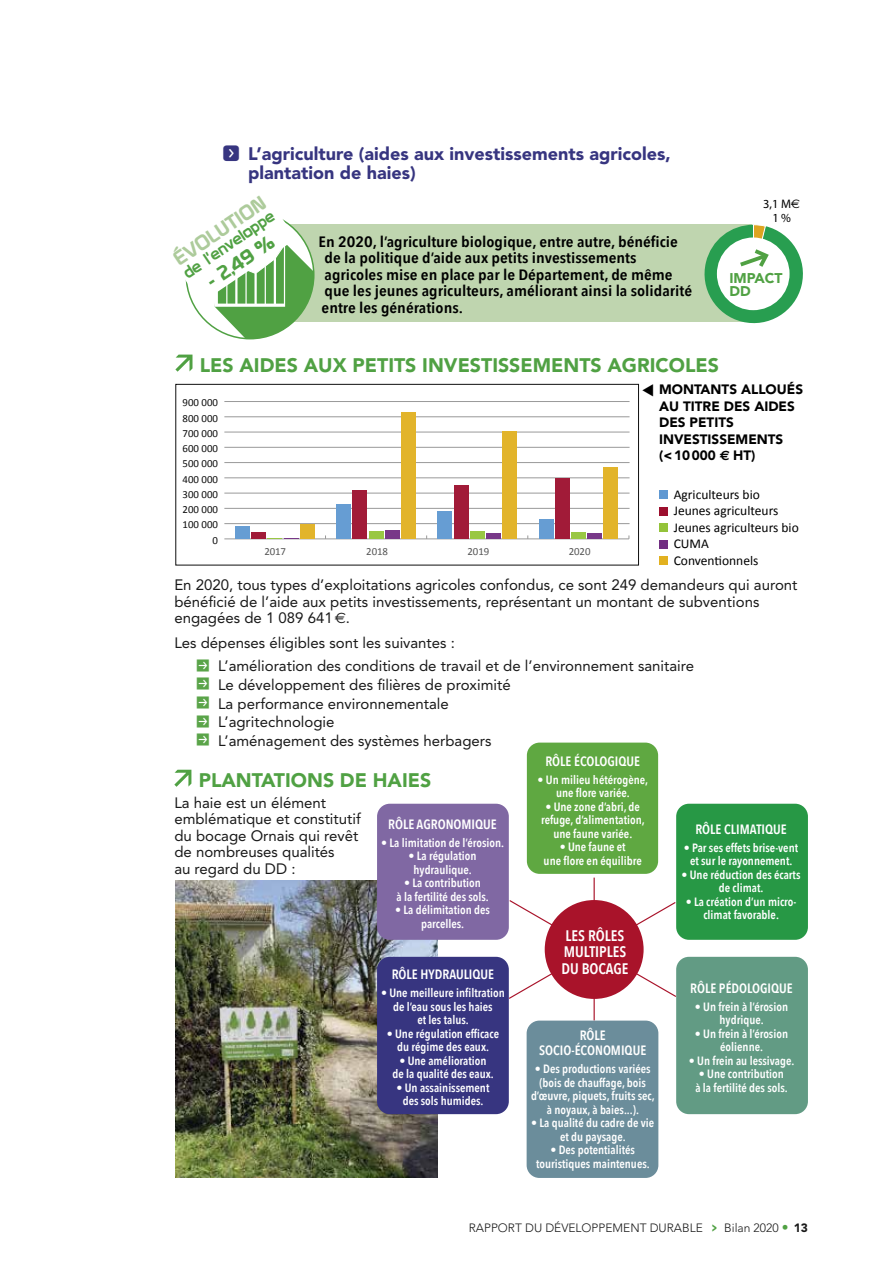
<style>
.page{position:relative;width:893px;height:1263px;background:#fff}
.page>*{position:absolute;margin:0;border:0;box-sizing:border-box;transform-origin:0 0}
.t1{font:900 19.5px "Avenir LT Std";color:#50a143}
.t2{font:19.5px "Prototype";color:#adcb9b}
.t3{font:19.5px "Prototype";color:#50a143}
.t4{font:900 18px/19.5px "Avenir LT Std";color:#373580}
.t5{font:16.5px "Prototype";color:#50a143}
.t6{font:600 15.3px/16.4px "Avenir Next Condensed";color:#fff}
.t7{font:15px/16.5px "Avenir LT Std";color:#191919}
.t8{font:600 15px/16.5px "Avenir Next Condensed";color:#000;scale:1.15 1}
.t9{font:900 14.1px/12.6px "Avenir LT Std";color:#50a143}
.t10{font:600 13.5px/15px "Avenir Next Condensed";color:#fff;text-align:center}
.t11{font:13.5px/16.5px "Calibri";color:#000}
.t12{font:900 13.5px/16.5px "Avenir LT Std";color:#000}
.t13{font:condensed 12.3px/14.4px "Akzidenz Grotesk BE";color:#000;text-align:center}
.t14{font:600 12px/13.5px "Avenir Next Condensed";color:#fff;text-align:center}
.t15{font:300 12px "Avenir LT Std";color:#191919}
.t16{font:10.8px "Calibri";color:#000}
.t17{font:10.8px "Calibri";letter-spacing:-.005em;color:#4c4c4c}
.s1{font-family:"Button Bonus Rounded Negative";font-weight:400;font-size:19.5px}
.s2{font-family:"Euro Sans";font-stretch:normal}
.s3{font-family:"Euro Sans";font-weight:700}
.s4{font-family:"Euro Sans"}
.s5{font-family:"Button Bonus Square Negative";color:#5aa449}
.s6{font-family:"Avenir Next Condensed";font-weight:700;font-size:13.5px;color:#50a143}
.s7{font-weight:900}
</style>
<div class="page">
<div style="left:221px;top:225px;width:531px;height:97px;background:#bfd5af"></div>
<svg style="left:185px;top:219px;width:129px;height:120px"></svg>
<svg style="left:699px;top:224px;width:104px;height:100px"></svg>
<hr style="left:224px;top:539px;width:405px;height:1px;background:#939393">
<hr style="left:224px;top:523px;width:406px;height:1px;background:#939393">
<hr style="left:224px;top:508px;width:406px;height:1px;background:#939393">
<hr style="left:224px;top:493px;width:406px;height:1px;background:#939393">
<hr style="left:224px;top:478px;width:406px;height:1px;background:#939393">
<hr style="left:224px;top:462px;width:406px;height:1px;background:#939393">
<hr style="left:224px;top:447px;width:406px;height:1px;background:#939393">
<hr style="left:224px;top:432px;width:406px;height:1px;background:#939393">
<hr style="left:224px;top:416px;width:406px;height:1px;background:#939393">
<hr style="left:224px;top:401px;width:406px;height:1px;background:#939393">
<div style="left:300px;top:524px;width:15px;height:15px;background:#e2b42b"></div>
<div style="left:401px;top:413px;width:15px;height:126px;background:#e2b42b"></div>
<div style="left:502px;top:431px;width:15px;height:108px;background:#e2b42b"></div>
<div style="left:603px;top:467px;width:15px;height:72px;background:#e2b42b"></div>
<div style="left:385px;top:530px;width:15px;height:9px;background:#783888"></div>
<div style="left:486px;top:533px;width:15px;height:6px;background:#783888"></div>
<div style="left:587px;top:533px;width:15px;height:6px;background:#783888"></div>
<svg style="left:268px;top:538px;width:30px;height:2px"></svg>
<div style="left:369px;top:532px;width:14px;height:7px;background:#99c744"></div>
<div style="left:470px;top:532px;width:14px;height:7px;background:#99c744"></div>
<div style="left:571px;top:533px;width:15px;height:6px;background:#99c744"></div>
<div style="left:251px;top:532px;width:15px;height:7px;background:#a11b38"></div>
<div style="left:353px;top:490px;width:14px;height:49px;background:#a11b38"></div>
<div style="left:454px;top:485px;width:14px;height:54px;background:#a11b38"></div>
<div style="left:555px;top:478px;width:14px;height:61px;background:#a11b38"></div>
<div style="left:235px;top:526px;width:15px;height:13px;background:#669dd3"></div>
<div style="left:336px;top:505px;width:15px;height:34px;background:#669dd3"></div>
<div style="left:438px;top:511px;width:14px;height:28px;background:#669dd3"></div>
<div style="left:539px;top:519px;width:14px;height:20px;background:#669dd3"></div>
<div style="left:175px;top:384px;width:464px;height:181px;border:1px solid #000"></div>
<div style="left:659px;top:490px;width:9px;height:9px;background:#5f98d2"></div>
<div style="left:659px;top:507px;width:9px;height:8px;background:#9c0f2e"></div>
<div style="left:659px;top:523px;width:9px;height:9px;background:#94c33a"></div>
<div style="left:659px;top:540px;width:9px;height:8px;background:#712e82"></div>
<div style="left:659px;top:556px;width:9px;height:9px;background:#e2b120"></div>
<svg style="left:174px;top:769px;width:18px;height:18px"></svg>
<svg style="left:175px;top:354px;width:18px;height:18px"></svg>
<img style="left:175px;top:881px;width:263px;height:297px">
<hr style="left:594px;top:877px;width:1px;height:143px;background:#a9132a">
<svg style="left:507px;top:899px;width:170px;height:101px"></svg>
<div style="left:527px;top:743px;width:131px;height:131px;background:#5fa841;border-radius:13px"></div>
<div style="left:545px;top:900px;width:99px;height:99px;background:#a9132a;border-radius:50%"></div>
<div style="left:377px;top:804px;width:132px;height:136px;background:#8068a3;border-radius:13px"></div>
<div style="left:377px;top:957px;width:132px;height:157px;background:#373580;border-radius:13px"></div>
<div style="left:527px;top:1020px;width:131px;height:158px;background:#6b8d9b;border-radius:13px"></div>
<div style="left:676px;top:804px;width:132px;height:136px;background:#279845;border-radius:13px"></div>
<div style="left:676px;top:957px;width:132px;height:157px;background:#629b84;border-radius:13px"></div>
<h2 class="t4" style="left:248px;top:144px;width:424px;text-indent:-27px"><span class="s1">f</span> L’agriculture (aides aux investissements agricoles, plantation de haies)</h2>
<h1 class="t2" style="left:169px;top:251px;width:108px;rotate:-34deg">ÉVOLUTION</h1>
<h3 class="t5" style="left:179px;top:266px;width:108px;rotate:-34deg">de l'enveloppe</h3>
<h1 class="t3" style="left:202px;top:273px;width:78px;rotate:-34deg">- 2,49 %</h1>
<p class="t8" style="left:319px;top:233px;width:326px">En 2020, l’agriculture biologique, entre autre, bénéficie de la politique d’aide aux petits investissements agricoles mise en place par le Département, de même que les jeunes agriculteurs, améliorant ainsi la solidarité entre les générations.</p>
<p class="t13" style="left:763px;top:196px;width:39px">3,1 M<span class="s2">€<br></span>1 %</p>
<p class="t9" style="left:729px;top:272px;width:54px">IMPACT<br>DD</p>
<h1 class="t1" style="left:200px;top:353px;width:521px">LES AIDES AUX PETITS INVESTISSEMENTS AGRICOLES</h1>
<p class="t16" style="left:183px;top:395px;width:37px">900 000</p>
<p class="t16" style="left:183px;top:411px;width:37px">800 000</p>
<p class="t16" style="left:183px;top:426px;width:37px">700 000</p>
<p class="t16" style="left:183px;top:441px;width:37px">600 000</p>
<p class="t16" style="left:183px;top:456px;width:37px">500 000</p>
<p class="t16" style="left:183px;top:472px;width:37px">400 000</p>
<p class="t12" style="left:659px;top:381px;width:145px">MONTANTS ALLOUÉS<br>AU TITRE DES AIDES<br>DES PETITS<br>INVESTISSEMENTS (&lt;10000 <span class="s3">E</span> HT)</p>
<p class="t11" style="left:674px;top:486px;width:127px">Agriculteurs bio<br>Jeunes agriculteurs<br>Jeunes agriculteurs bio<br>CUMA<br>Conventionnels</p>
<p class="t7" style="left:174px;top:577px;width:625px">En 2020, tous types d’exploitations agricoles confondus, ce sont 249 demandeurs qui auront bénéficié de l’aide aux petits investissements, représentant un montant de subventions engagées de 1 089 641<span class="s4">€</span>.</p>
<p class="t7" style="left:196px;top:632px;width:500px;line-height:22.8px;text-indent:-21px">Les dépenses éligibles sont les suivantes :<br><span class="s5">P</span> L’amélioration des conditions de travail et de l’environnement sanitaire</p>
<p class="t7" style="left:196px;top:675px;width:317px;line-height:18.6px"><span class="s5">P</span> Le développement des filières de proximité <span class="s5">P</span> La performance environnementale<br><span class="s5">P</span> L’agritechnologie<br><span class="s5">P</span> L’aménagement des systèmes herbagers</p>
<h1 class="t1" style="left:199px;top:768px;width:234px">PLANTATIONS DE HAIES</h1>
<p class="t7" style="left:174px;top:794px;width:188px">La haie est un élément emblématique et constitutif du bocage Ornais qui revêt de nombreuses qualités<br>au regard du DD :</p>
<p class="t16" style="left:183px;top:487px;width:37px">300 000</p>
<p class="t16" style="left:183px;top:502px;width:37px">200 000</p>
<p class="t16" style="left:183px;top:517px;width:37px">100 000</p>
<p class="t16" style="left:213px;top:533px;width:7px">0</p>
<p class="t17" style="left:264px;top:544px;width:23px">2017</p>
<p class="t17" style="left:366px;top:544px;width:23px">2018</p>
<p class="t17" style="left:467px;top:544px;width:23px">2019</p>
<p class="t17" style="left:569px;top:544px;width:23px">2020</p>
<p class="t10" style="left:545px;top:753px;width:96px">RÔLE ÉCOLOGIQUE</p>
<p class="t14" style="left:538px;top:772px;width:112px">• Un milieu hétérogène, une flore variée.</p>
<p class="t14" style="left:541px;top:799px;width:105px">• Une zone d’abri, de refuge, d’alimentation, une faune variée.</p>
<p class="t14" style="left:544px;top:840px;width:100px">• Une faune et<br>une flore en équilibre</p>
<p class="t10" style="left:388px;top:816px;width:110px">RÔLE AGRONOMIQUE</p>
<p class="t14" style="left:381px;top:835px;width:124px">• La limitation de l’érosion.</p>
<p class="t14" style="left:409px;top:849px;width:69px">• La régulation hydraulique.</p>
<p class="t14" style="left:396px;top:876px;width:94px">• La contribution<br>à la fertilité des sols.</p>
<p class="t14" style="left:395px;top:903px;width:96px">• La délimitation des parcelles.</p>
<p class="t10" style="left:695px;top:821px;width:93px">RÔLE CLIMATIQUE</p>
<p class="t14" style="left:684px;top:840px;width:116px">• Par ses effets brise-vent et sur le rayonnement.</p>
<p class="t14" style="left:681px;top:867px;width:121px">• Une réduction des écarts de climat.</p>
<p class="t14" style="left:686px;top:894px;width:112px">• La création d’un micro&shy;climat favorable.</p>
<p class="t6" style="left:561px;top:927px;width:69px">LES RÔLES<br>MULTIPLES<br>DU BOCAGE</p>
<p class="t10" style="left:392px;top:967px;width:104px">RÔLE HYDRAULIQUE</p>
<p class="t14" style="left:381px;top:986px;width:125px">• Une meilleure infiltration de l’eau sous les haies<br>et les talus.</p>
<p class="t14" style="left:387px;top:1026px;width:114px">• Une régulation efficace du régime des eaux.</p>
<p class="t14" style="left:392px;top:1053px;width:103px">• Une amélioration de la qualité des eaux.</p>
<p class="t14" style="left:396px;top:1080px;width:94px">• Un assainissement des sols humides.</p>
<p class="t10" style="left:690px;top:980px;width:104px">RÔLE PÉDOLOGIQUE</p>
<p class="t14" style="left:695px;top:999px;width:95px">• Un frein à l’érosion hydrique.</p>
<p class="t14" style="left:695px;top:1026px;width:95px">• Un frein à l’érosion éolienne.</p>
<p class="t14" style="left:689px;top:1053px;width:107px">• Un frein au lessivage.</p>
<p class="t14" style="left:695px;top:1067px;width:94px;text-align:left">• Une contribution à la fertilité des sols.</p>
<p class="t10" style="left:539px;top:1028px;width:109px">RÔLE<br>SOCIO-ÉCONOMIQUE</p>
<p class="t14" style="left:531px;top:1062px;width:125px">• Des productions variées (bois de chauffage, bois d’œuvre, piquets, fruits sec, à noyaux, à baies...).</p>
<p class="t14" style="left:531px;top:1116px;width:125px">• La qualité du cadre de vie et du paysage.</p>
<p class="t14" style="left:536px;top:1143px;width:115px">• Des potentialités touristiques maintenues.</p>
<p class="t15" style="left:469px;top:1220px;width:341px">RAPPORT DU DÉVELOPPEMENT DURABLE <span class="s6">&gt;</span> Bilan 2020 <span class="s6">•</span> <span class="s7">13</span></p>
</div>
